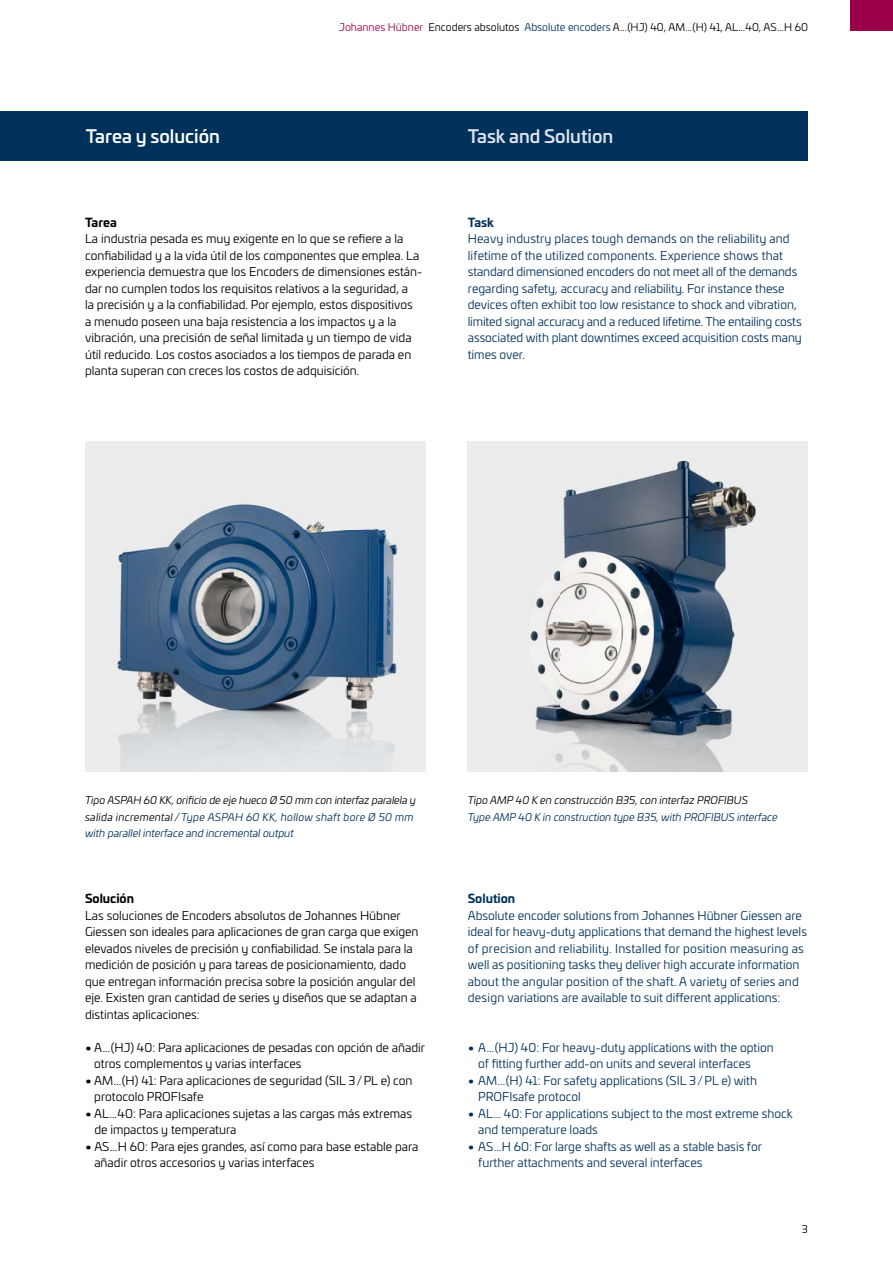
<style>
.page{position:relative;width:893px;height:1263px;background:#fff}
.page>*{position:absolute;margin:0;border:0;box-sizing:border-box;transform-origin:0 0}
.t1{font:500 18px "Univia Pro";color:#e0e3ec}
.t2{font:500 18px "Univia Pro";color:#fff}
.t3{font:12px/16.5px "Univia Pro";color:#000}
.t4{font:12px/16.5px "Univia Pro";color:#00315b}
.t5{font:700 12px "Univia Pro";color:#000}
.t6{font:700 12px "Univia Pro";color:#00315b}
.t7{font:italic 10.5px/16.5px "Univia Pro";color:#000}
.t8{font:10.5px "Univia Pro";color:#000}
.t9{font:italic 10.5px "Univia Pro";color:#00315b}
.s1{color:#9a0049}
.s2{color:#00315b}
.s3{font-weight:700}
</style>
<div class="page">
<div style="left:85px;top:441px;width:340px;height:330px;background:#ececec"></div>
<div style="left:468px;top:441px;width:340px;height:330px;background:#ececec"></div>
<div style="left:850px;top:0;width:43px;height:31px;background:#9a0049"></div>
<img style="left:117px;top:504px;width:282px;height:267px">
<img style="left:530px;top:460px;width:226px;height:311px">
<div style="left:0;top:111px;width:808px;height:50px;background:#00315b"></div>
<p class="t8" style="left:339px;top:20px;width:470px"><span class="s1">Johannes Hübner</span> Encoders absolutos <span class="s2">Absolute encoders</span> A ... (HJ) 40, AM ... (H) 41, AL ... 40, AS ... H 60</p>
<h1 class="t2" style="left:86px;top:122px;width:136px">Tarea y solución</h1>
<h1 class="t1" style="left:468px;top:122px;width:147px">Task and Solution</h1>
<p class="t5" style="left:85px;top:213px;width:33px">Tarea</p>
<p class="t3" style="left:85px;top:230px;width:339px">La industria pesada es muy exigente en lo que se refiere a la confiabilidad y a la vida útil de los componentes que emplea. La experiencia demuestra que los Encoders de dimensiones están&shy;dar no cumplen todos los requisitos relativos a la seguridad, a<br>la precisión y a la confiabilidad. Por ejemplo, estos dispositivos<br>a menudo poseen una baja resistencia a los impactos y a la vibración, una precisión de señal limitada y un tiempo de vida útil reducido. Los costos asociados a los tiempos de parada en planta superan con creces los costos de adquisición.</p>
<p class="t6" style="left:468px;top:213px;width:28px">Task</p>
<p class="t4" style="left:468px;top:230px;width:336px">Heavy industry places tough demands on the reliability and lifetime of the utilized components. Experience shows that standard dimensioned encoders do not meet all of the demands regarding safety, accuracy and reliability. For instance these devices often exhibit too low resistance to shock and vibration, limited signal accuracy and a reduced lifetime. The entailing costs associated with plant downtimes exceed acquisition costs many times over.</p>
<p class="t7" style="left:85px;top:792px;width:332px">Tipo ASPAH 60 KK, orificio de eje hueco Ø 50 mm con interfaz paralela y salida incremental / <span class="s2">Type ASPAH 60 KK, hollow shaft bore Ø 50 mm with parallel interface and incremental output</span></p>
<p class="t7" style="left:468px;top:792px;width:282px">Tipo AMP 40 K en construcción B35, con interfaz PROFIBUS</p>
<p class="t9" style="left:468px;top:809px;width:311px">Type AMP 40 K in construction type B35, with PROFIBUS interface</p>
<p class="t5" style="left:85px;top:889px;width:51px">Solución</p>
<p class="t3" style="left:85px;top:906px;width:335px">Las soluciones de Encoders absolutos de Johannes Hübner Giessen son ideales para aplicaciones de gran carga que exigen elevados niveles de precisión y confiabilidad. Se instala para la medición de posición y para tareas de posicionamiento, dado que entregan información precisa sobre la posición angular del eje. Existen gran cantidad de series y diseños que se adaptan a distintas aplicaciones:</p>
<p class="t3" style="left:94px;top:1038px;width:332px;text-indent:-9px"><span class="s3">•</span> A...(HJ) 40: Para aplicaciones de pesadas con opción de añadir otros complementos y varias interfaces</p>
<p class="t3" style="left:94px;top:1071px;width:320px;text-indent:-9px"><span class="s3">•</span> AM...(H) 41: Para aplicaciones de seguridad (SIL 3 / PL e) con protocolo PROFIsafe</p>
<p class="t3" style="left:94px;top:1104px;width:319px;text-indent:-9px"><span class="s3">•</span> AL...40: Para aplicaciones sujetas a las cargas más extremas de impactos y temperatura</p>
<p class="t3" style="left:94px;top:1137px;width:326px;text-indent:-9px"><span class="s3">•</span> AS...H 60: Para ejes grandes, así como para base estable para añadir otros accesorios y varias interfaces</p>
<p class="t6" style="left:468px;top:889px;width:49px">Solution</p>
<p class="t4" style="left:468px;top:906px;width:341px">Absolute encoder solutions from Johannes Hübner Giessen are ideal for heavy-duty applications that demand the highest levels of precision and reliability. Installed for position measuring as well as positioning tasks they deliver high accurate information about the angular position of the shaft. A variety of series and design variations are available to suit different applications:</p>
<p class="t4" style="left:478px;top:1038px;width:297px;text-indent:-10px"><span class="s3">•</span> A ... (HJ) 40: For heavy-duty applications with the option of fitting further add-on units and several interfaces</p>
<p class="t4" style="left:478px;top:1071px;width:280px;text-indent:-10px"><span class="s3">•</span> AM ... (H) 41: For safety applications (SIL 3 / PL e) with<br>PROFIsafe protocol</p>
<p class="t4" style="left:478px;top:1104px;width:316px;text-indent:-10px"><span class="s3">•</span> AL ... 40: For applications subject to the most extreme shock and temperature loads</p>
<p class="t4" style="left:478px;top:1137px;width:285px;text-indent:-10px"><span class="s3">•</span> AS ... H 60: For large shafts as well as a stable basis for further attachments and several interfaces</p>
<p class="t8" style="left:802px;top:1222px;width:8px">3</p>
</div>
